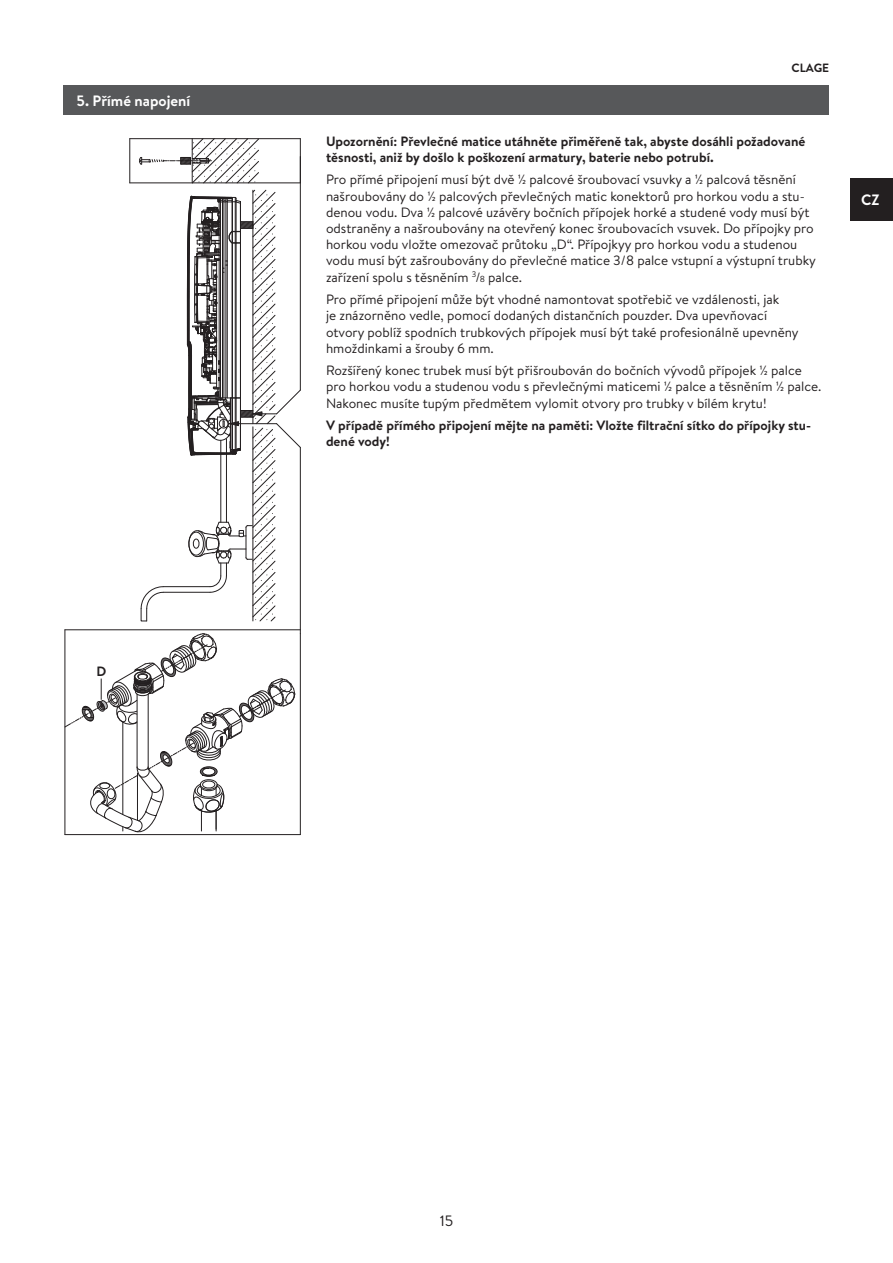
<style>
.page{position:relative;width:893px;height:1263px;background:#fff}
.page>*{position:absolute;margin:0;border:0;box-sizing:border-box;transform-origin:0 0}
.t1{font:700 15px "Brandon Text";color:#fff}
.t2{font:15px "Brandon Text";color:#231f20}
._1_Body{font:13.5px/16.2px "Brandon Text";color:#231f20}
._4_Body_fett{font:700 13.5px/16.2px "Brandon Text";color:#231f20}
.t3{font:700 12px "Brandon Text";color:#231f20}
.s1{font-size:8.7px}
</style>
<div class="page">
<div style="left:850px;top:179px;width:43px;height:42px;background:#231f20"></div>
<div style="left:64px;top:85px;width:765px;height:30px;background:#57585a"></div>
<svg style="left:64px;top:138px;width:237px;height:698px"></svg>
<hr style="left:130px;top:138px;width:170px;height:1px;background:#231f20">
<hr style="left:130px;top:139px;width:1px;height:44px;background:#231f20">
<hr style="left:300px;top:139px;width:1px;height:44px;background:#231f20">
<hr style="left:130px;top:183px;width:170px;height:1px;background:#231f20">
<hr style="left:300px;top:156px;width:1px;height:234px;background:#231f20">
<hr style="left:300px;top:447px;width:1px;height:187px;background:#231f20">
<hr style="left:65px;top:629px;width:235px;height:1px;background:#231f20">
<hr style="left:65px;top:834px;width:235px;height:1px;background:#231f20">
<hr style="left:65px;top:630px;width:1px;height:204px;background:#231f20">
<hr style="left:300px;top:634px;width:1px;height:200px;background:#231f20">
<svg style="left:139px;top:138px;width:161px;height:484px"></svg>
<svg style="left:65px;top:633px;width:231px;height:201px"></svg>
<p class="t1" style="left:77px;top:90px;width:115px">5. Přímé napojení</p>
<p class="_4_Body_fett" style="left:97px;top:662px;width:11px">D</p>
<p class="t3" style="left:791px;top:60px;width:39px">CLAGE</p>
<p class="_4_Body_fett" style="left:326px;top:132px;width:481px">Upozornění: Převlečné matice utáhněte přiměřeně tak, abyste dosáhli požadované těsnosti, aniž by došlo k poškození armatury, baterie nebo potrubí.</p>
<p class="_1_Body" style="left:326px;top:171px;width:491px">Pro přímé připojení musí být dvě ½ palcové šroubovací vsuvky a ½ palcová těsnění našroubovány do ½ palcových převlečných matic konektorů pro horkou vodu a stu&shy;denou vodu. Dva ½ palcové uzávěry bočních přípojek horké a studené vody musí být odstraněny a našroubovány na otevřený konec šroubovacích vsuvek. Do přípojky pro horkou vodu vložte omezovač průtoku „D“. Přípojkyy pro horkou vodu a studenou vodu musí být zašroubovány do převlečné matice 3/8 palce vstupní a výstupní trubky zařízení spolu s těsněním <sup>3</sup>/<span class="s1">8</span> palce.</p>
<p class="_1_Body" style="left:326px;top:291px;width:474px">Pro přímé připojení může být vhodné namontovat spotřebič ve vzdálenosti, jak<br>je znázorněno vedle, pomocí dodaných distančních pouzder. Dva upevňovací otvory poblíž spodních trubkových přípojek musí být také profesionálně upevněny hmoždinkami a šrouby 6 mm.</p>
<p class="_1_Body" style="left:326px;top:362px;width:497px">Rozšířený konec trubek musí být přišroubován do bočních vývodů přípojek ½ palce pro horkou vodu a studenou vodu s převlečnými maticemi ½ palce a těsněním ½ palce.<br>Nakonec musíte tupým předmětem vylomit otvory pro trubky v bílém krytu!</p>
<p class="_4_Body_fett" style="left:326px;top:417px;width:487px">V případě přímého připojení mějte na paměti: Vložte filtrační sítko do přípojky stu&shy;dené vody!</p>
<p class="t1" style="left:861px;top:189px;width:20px">CZ</p>
<p class="t2" style="left:440px;top:1210px;width:15px">15</p>
</div>
